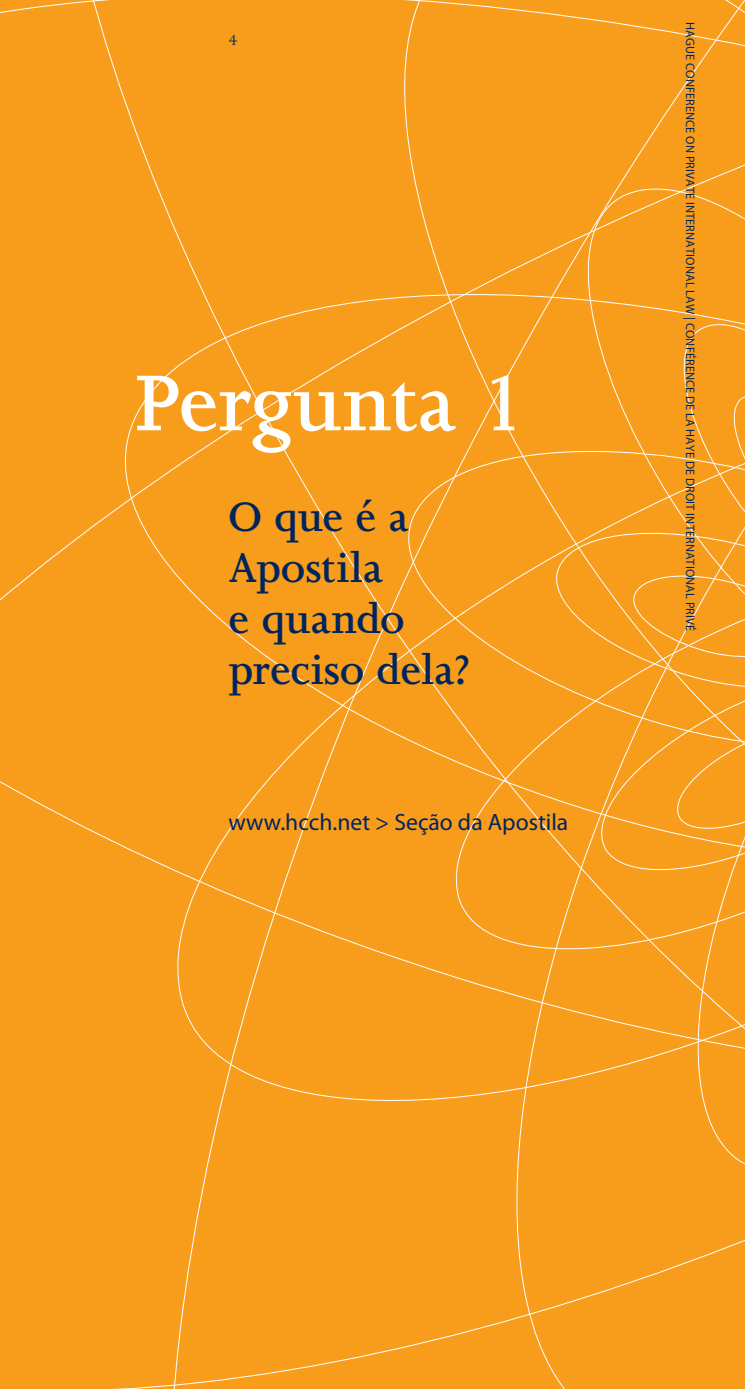
<style>
.page{position:relative;width:745px;height:1389px;background:#fff}
.page>*{position:absolute;margin:0;border:0;box-sizing:border-box;transform-origin:0 0}
.TT_pergunta_abertura{font:600 91px "Joanna MT Std";color:#fff}
.Texto_abertura{font:600 47.25px/50.9px "Joanna MT Std";letter-spacing:-.005em;color:#00255d}
.www_hcch_net{font:23.62px "Myriad Pro";color:#00255d}
.t1{font:17.5px "Joanna MT Std";color:#00255d}
.t2{font:12.25px "Myriad";letter-spacing:.01em;color:#00255d}
</style>
<div class="page">
<div style="left:0;top:1298px;width:744px;height:91px;background:#f89c1c"></div>
<div style="left:0;top:0;width:744px;height:1298px;background:#f89c1c"></div>
<h3 class="t1" style="left:228px;top:31px;width:11px">4</h3>
<p class="TT_pergunta_abertura" style="left:134px;top:354px;width:395px">Pergunta 1</p>
<p class="Texto_abertura" style="left:228px;top:491px;width:244px">O que é a<br>Apostila<br>e quando preciso dela?</p>
<p class="www_hcch_net" style="left:228px;top:809px;width:341px">www.hcch.net &gt; Seção da Apostila</p>
<p class="t2" style="left:695px;top:22px;width:610px;rotate:90deg">HAGUE CONFERENCE ON PRIVATE INTERNATIONAL LAW | CONFÉRENCE DE LA HAYE DE DROIT INTERNATIONAL PRIVÉ</p>
</div>
